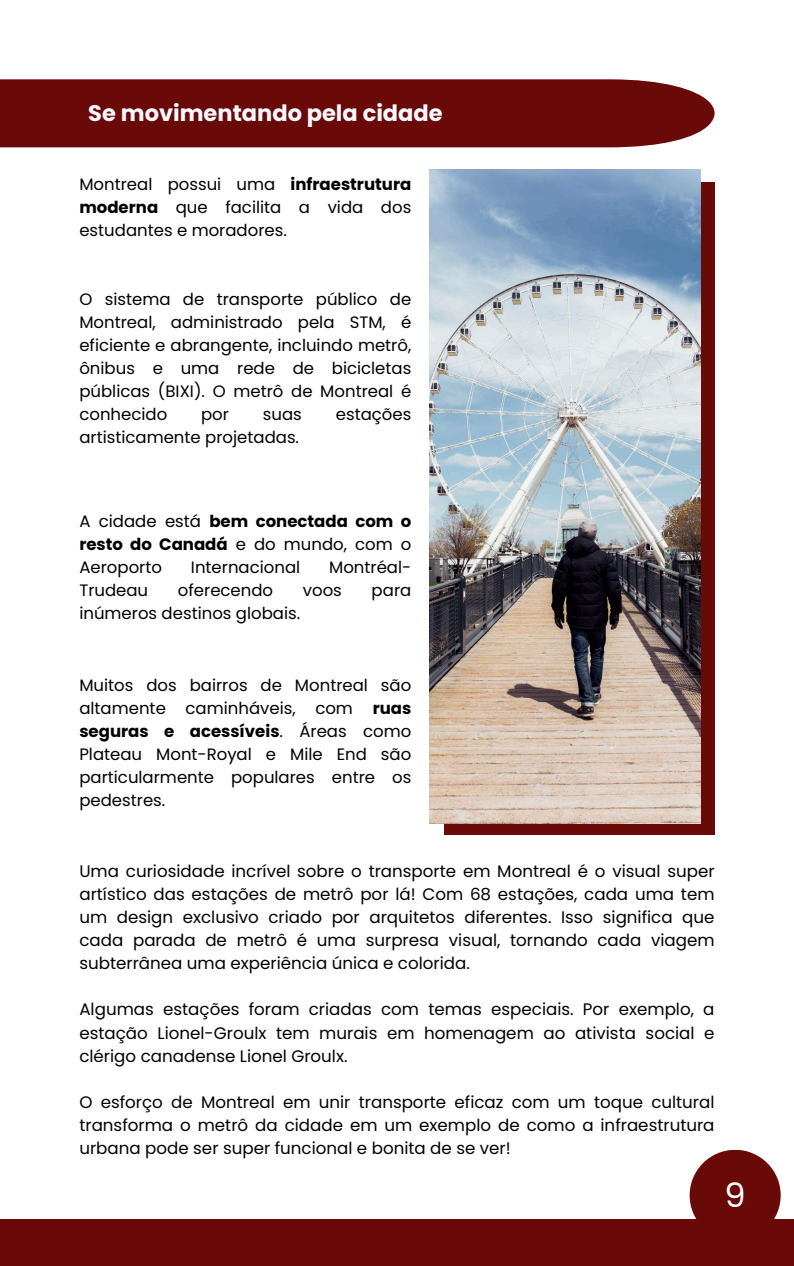
<style>
.page{position:relative;width:794px;height:1266px;background:#fff}
.page>*{position:absolute;margin:0;border:0;box-sizing:border-box;transform-origin:0 0}
.t1{font:33.53px "Poppins";color:#fff}
.t2{font:700 22.5px "Poppins";color:#f8f8ff}
.t3{font:16.65px/23.1px "Poppins";color:#000;text-align:justify}
.t4{font:16.5px/23.1px "Poppins";color:#000;text-align:justify}
.s1{font-weight:700}
</style>
<div class="page">
<div style="left:443px;top:183px;width:271px;height:652px;background:#690908"></div>
<img style="left:429px;top:169px;width:271px;height:654px">
<div style="left:0;top:79px;width:714px;height:68px;background:#690908"></div>
<div style="left:0;top:1219px;width:793px;height:47px;background:#690908"></div>
<div style="left:689px;top:1149px;width:91px;height:91px;background:#690908;border-radius:50%"></div>
<h2 class="t2" style="left:88px;top:97px;width:356px">Se movimentando pela cidade</h2>
<p class="t4" style="left:79px;top:173px;width:333px">Montreal possui uma <span class="s1">infraestrutura moderna</span> que facilita a vida dos estudantes e moradores.</p>
<p class="t4" style="left:79px;top:287px;width:333px">O sistema de transporte público de Montreal, administrado pela STM, é eficiente e abrangente, incluindo metrô, ônibus e uma rede de bicicletas públicas (BIXI). O metrô de Montreal é conhecido</p>
<p class="t4" style="left:201px;top:403px;width:29px">por</p>
<p class="t4" style="left:263px;top:403px;width:40px">suas</p>
<p class="t4" style="left:335px;top:403px;width:77px">estações</p>
<p class="t4" style="left:79px;top:426px;width:221px">artisticamente projetadas.</p>
<p class="t4" style="left:79px;top:510px;width:333px">A cidade está <span class="s1">bem conectada com o resto do Canadá</span> e do mundo, com o Aeroporto</p>
<p class="t4" style="left:191px;top:556px;width:111px">Internacional</p>
<p class="t4" style="left:329px;top:556px;width:84px">Montréal-</p>
<p class="t4" style="left:79px;top:579px;width:70px">Trudeau</p>
<p class="t4" style="left:178px;top:579px;width:97px">oferecendo</p>
<p class="t4" style="left:303px;top:579px;width:41px">voos</p>
<p class="t4" style="left:371px;top:579px;width:41px">para</p>
<p class="t4" style="left:79px;top:602px;width:222px">inúmeros destinos globais.</p>
<p class="t4" style="left:79px;top:673px;width:333px">Muitos dos bairros de Montreal são altamente caminháveis, com <span class="s1">ruas seguras e acessíveis</span>. Áreas como Plateau Mont-Royal e Mile End são particularmente populares entre os pedestres.</p>
<p class="t3" style="left:79px;top:859px;width:636px">Uma curiosidade incrível sobre o transporte em Montreal é o visual super artístico das estações de metrô por lá! Com 68 estações, cada uma tem um design exclusivo criado por arquitetos diferentes. Isso significa que cada parada de metrô é uma surpresa visual, tornando cada viagem subterrânea uma experiência única e colorida.</p>
<p class="t3" style="left:79px;top:998px;width:636px">Algumas estações foram criadas com temas especiais. Por exemplo, a estação Lionel-Groulx tem murais em homenagem ao ativista social e clérigo canadense Lionel Groulx.</p>
<p class="t3" style="left:79px;top:1090px;width:636px">O esforço de Montreal em unir transporte eficaz com um toque cultural transforma o metrô da cidade em um exemplo de como a infraestrutura urbana pode ser super funcional e bonita de se ver!</p>
<h1 class="t1" style="left:724px;top:1171px;width:23px">9</h1>
</div>
